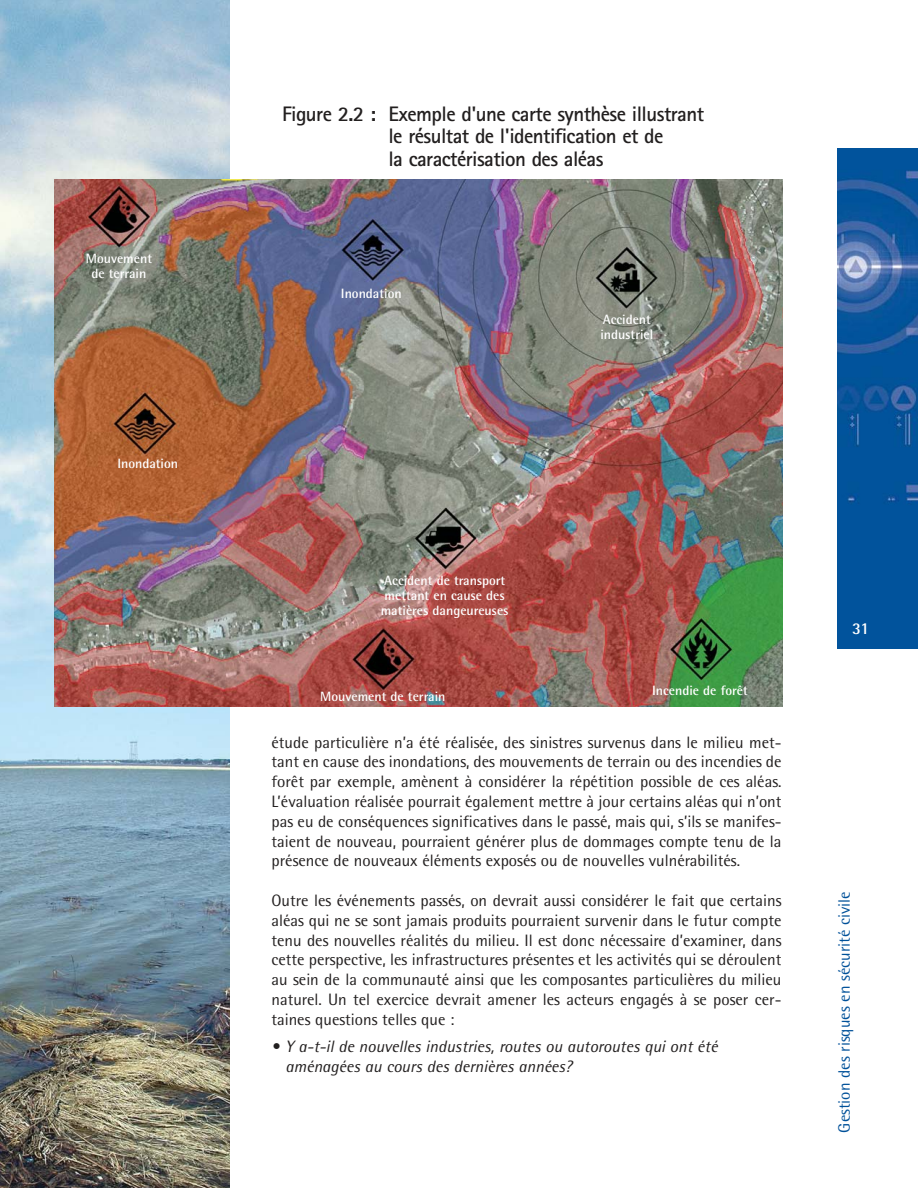
<style>
.page{position:relative;width:918px;height:1188px;background:#fff}
.page>*{position:absolute;margin:0;border:0;box-sizing:border-box;transform-origin:0 0}
.t1{font:700 21px/22.5px "Rotis Sans Serif";letter-spacing:-.025em;color:#221f1f}
.t2{font:16.5px/19.8px "Rotis Semi Sans";color:#221f1f;text-align:justify}
.t3{font:italic 16.5px/19.8px "Rotis Semi Sans";color:#221f1f}
.t4{font:16.5px "Rotis Semi Sans";color:#005199}
.t5{font:700 16.5px "Rotis Semi Sans";color:#fff}
.t6{font:700 13.5px/15px "Rotis Semi Sans";color:#fff}
</style>
<div class="page">
<img style="left:0;top:0;width:230px;height:1188px">
<img style="left:837px;top:148px;width:81px;height:500px">
<img style="left:54px;top:180px;width:729px;height:526px">
<p class="t6" style="left:86px;top:252px;width:68px;text-align:center">Mouvement de terrain</p>
<p class="t6" style="left:117px;top:458px;width:62px">Inondation</p>
<p class="t1" style="left:388px;top:104px;width:317px;text-indent:-106px">Figure 2.2 : Exemple d'une carte synthèse illustrant le résultat de l'identification et de<br>la caractérisation des aléas</p>
<p class="t6" style="left:341px;top:287px;width:62px">Inondation</p>
<p class="t6" style="left:600px;top:314px;width:54px">Accident industriel</p>
<p class="t6" style="left:381px;top:574px;width:130px">Accident de transport mettant en cause des matières dangeureuses</p>
<p class="t6" style="left:320px;top:691px;width:127px">Mouvement de terrain</p>
<p class="t6" style="left:652px;top:685px;width:97px">Incendie de forêt</p>
<p class="t2" style="left:272px;top:734px;width:512px">étude particulière n’a été réalisée, des sinistres survenus dans le milieu met&shy;tant en cause des inondations, des mouvements de terrain ou des incendies de forêt par exemple, amènent à considérer la répétition possible de ces aléas.<br>L’évaluation réalisée pourrait également mettre à jour certains aléas qui n’ont pas eu de conséquences significatives dans le passé, mais qui, s’ils se manifes&shy;taient de nouveau, pourraient générer plus de dommages compte tenu de la présence de nouveaux éléments exposés ou de nouvelles vulnérabilités.</p>
<p class="t2" style="left:272px;top:892px;width:512px">Outre les événements passés, on devrait aussi considérer le fait que certains aléas qui ne se sont jamais produits pourraient survenir dans le futur compte tenu des nouvelles réalités du milieu. Il est donc nécessaire d’examiner, dans cette perspective, les infrastructures présentes et les activités qui se déroulent au sein de la communauté ainsi que les composantes particulières du milieu naturel. Un tel exercice devrait amener les acteurs engagés à se poser cer&shy;taines questions telles que :</p>
<p class="t3" style="left:286px;top:1038px;width:434px;text-indent:-14px">• Y a-t-il de nouvelles industries, routes ou autoroutes qui ont été aménagées au cours des dernières années?</p>
<p class="t5" style="left:852px;top:622px;width:19px">31</p>
<p class="t4" style="left:838px;top:1132px;width:243px;rotate:-90deg">Gestion des risques en sécurité civile</p>
</div>
